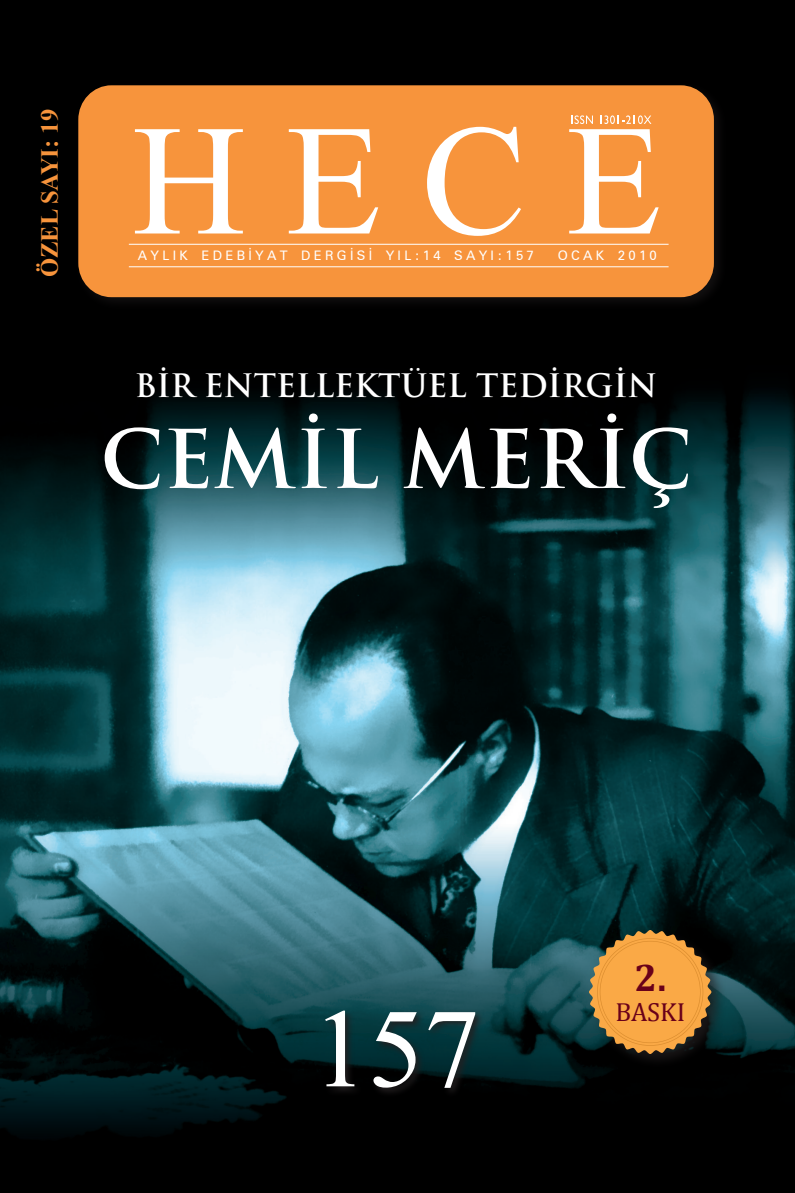
<style>
.page{position:relative;width:795px;height:1193px;background:#fff}
.page>*{position:absolute;margin:0;border:0;box-sizing:border-box;transform-origin:0 0}
.t1{font:112px "Times New Roman";color:#fff}
.t2{font:700 78.75px "Trajan Pro";color:#fff}
.t3{font:700 38.5px "Cambria";color:#690019}
.t4{font:700 31.5px "Trajan Pro";color:#fff}
.t5{font:26.25px "Cambria";letter-spacing:-.005em;color:#690019}
.t6{font:700 24.5px "Times New Roman";color:#f7943c}
.t7{font:13.12px "Zurich BT";letter-spacing:.25em;color:#fff}
</style>
<div class="page">
<img style="left:1px;top:0;width:793px;height:1193px">
<svg style="left:322px;top:1008px;width:162px;height:89px;background:#082427"></svg>
<div style="left:74px;top:81px;width:654px;height:231px;background:#030202"></div>
<div style="left:84px;top:91px;width:623px;height:200px;background:#f7943c;border-radius:28px"></div>
<div style="left:78px;top:85px;width:635px;height:212px;border:12px solid #f7943c;border-radius:28px"></div>
<svg style="left:135px;top:129px;width:108px;height:104px"></svg>
<svg style="left:289px;top:129px;width:89px;height:104px"></svg>
<svg style="left:427px;top:127px;width:94px;height:109px"></svg>
<svg style="left:569px;top:115px;width:89px;height:118px"></svg>
<hr style="left:129px;top:266px;width:539px;height:1px;background:#fff">
<hr style="left:129px;top:244px;width:539px;height:1px;background:#fff">
<div style="left:586px;top:928px;width:140px;height:142px;background:#231f20;opacity:.68"></div>
<svg style="left:588px;top:930px;width:123px;height:124px;background:#bb843c"></svg>
<h3 class="t6" style="left:33px;top:277px;width:169px;rotate:-90deg">ÖZEL SAYI: 19</h3>
<p class="t7" style="left:138px;top:246px;width:397px">AYLIK EDEBİYAT DERGİSİ YIL:14 SAYI:157</p>
<p class="t7" style="left:557px;top:246px;width:100px">OCAK 2010</p>
<h3 class="t4" style="left:135px;top:366px;width:524px">BİR ENTELLEKTÜEL TEDİRGİN</h3>
<h2 class="t2" style="left:100px;top:410px;width:592px">CEMİL MERİÇ</h2>
<h1 class="t1" style="left:312px;top:973px;width:169px">157</h1>
<h3 class="t3" style="left:634px;top:951px;width:33px">2.</h3>
<h3 class="t5" style="left:615px;top:996px;width:71px">BASKI</h3>
</div>
